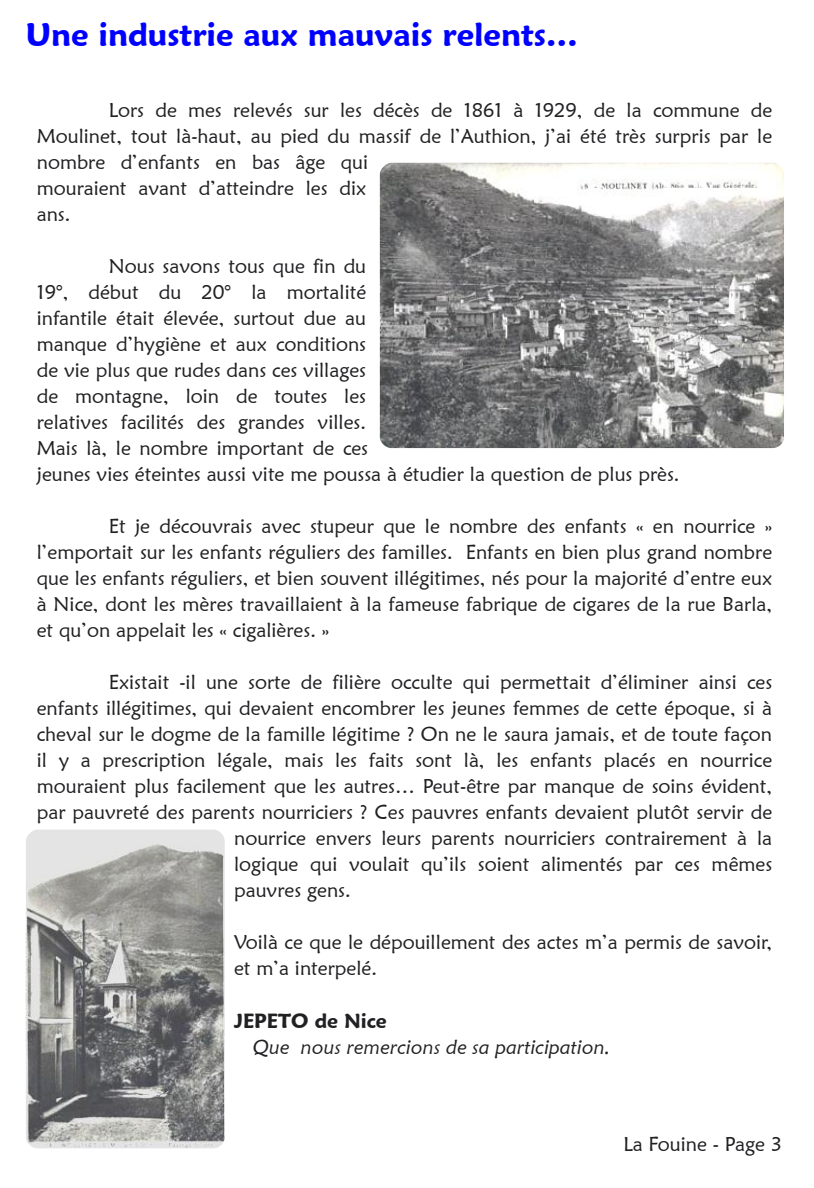
<style>
.page{position:relative;width:814px;height:1188px;background:#fff}
.page>*{position:absolute;margin:0;border:0;box-sizing:border-box;transform-origin:0 0}
.t1{font:600 32px "Maiandra GD";color:#00f}
.t2{font:20px/26px "Maiandra GD";color:#212124}
.t3{font:italic 20px "Maiandra GD";color:#212124}
.t4{font:600 20px "Maiandra GD";color:#212124}
</style>
<div class="page">
<img style="left:380px;top:163px;width:404px;height:285px;border-radius:11px">
<img style="left:26px;top:829px;width:199px;height:319px;border-radius:11px">
<h1 class="t1" style="left:26px;top:17px;width:554px">Une industrie aux mauvais relents…</h1>
<p class="t2" style="left:37px;top:97px;width:737px;text-indent:72px">Lors de mes relevés sur les décès de 1861 à 1929, de la commune de Moulinet, tout là-haut, au pied du massif de l’Authion, j’ai été très surpris par le nombre d’enfants en bas âge qui<br>mouraient avant d’atteindre les dix<br>ans.</p>
<p class="t2" style="left:37px;top:253px;width:644px;text-indent:72px">Nous savons tous que fin du<br>19°, début du 20° la mortalité<br>infantile était élevée, surtout due au<br>manque d’hygiène et aux conditions<br>de vie plus que rudes dans ces villages<br>de montagne, loin de toutes les<br>relatives facilités des grandes villes.<br>Mais là, le nombre important de ces<br>jeunes vies éteintes aussi vite me poussa à étudier la question de plus près.</p>
<p class="t2" style="left:37px;top:513px;width:737px;text-align:justify;text-indent:72px">Et je découvrais avec stupeur que le nombre des enfants « en nourrice » l’emportait sur les enfants réguliers des familles. Enfants en bien plus grand nombre que les enfants réguliers, et bien souvent illégitimes, nés pour la majorité d’entre eux à Nice, dont les mères travaillaient à la fameuse fabrique de cigares de la rue Barla, et qu’on appelait les « cigalières. »</p>
<p class="t2" style="left:109px;top:669px;width:665px">Existait -il une sorte de filière occulte qui permettait d’éliminer ainsi ces</p>
<p class="t2" style="left:37px;top:695px;width:737px">enfants illégitimes, qui devaient encombrer les jeunes femmes de cette époque, si à</p>
<p class="t2" style="left:37px;top:721px;width:737px">cheval sur le dogme de la famille légitime ? On ne le saura jamais, et de toute façon</p>
<p class="t2" style="left:37px;top:747px;width:737px">il y a prescription légale, mais les faits sont là, les enfants placés en nourrice</p>
<p class="t2" style="left:37px;top:773px;width:737px">mouraient plus facilement que les autres… Peut-être par manque de soins évident,</p>
<p class="t2" style="left:37px;top:799px;width:737px">par pauvreté des parents nourriciers ? Ces pauvres enfants devaient plutôt servir de</p>
<p class="t2" style="left:234px;top:825px;width:540px">nourrice envers leurs parents nourriciers contrairement à la</p>
<p class="t2" style="left:234px;top:851px;width:540px">logique qui voulait qu’ils soient alimentés par ces mêmes</p>
<p class="t2" style="left:234px;top:877px;width:118px">pauvres gens.</p>
<p class="t2" style="left:234px;top:929px;width:540px">Voilà ce que le dépouillement des actes m’a permis de savoir, et m’a interpelé.</p>
<p class="t4" style="left:234px;top:1008px;width:154px">JEPETO de Nice</p>
<p class="t3" style="left:253px;top:1034px;width:359px">Que nous remercions de sa participation.</p>
<p class="t2" style="left:623px;top:1131px;width:160px">La Fouine - Page 3</p>
</div>
